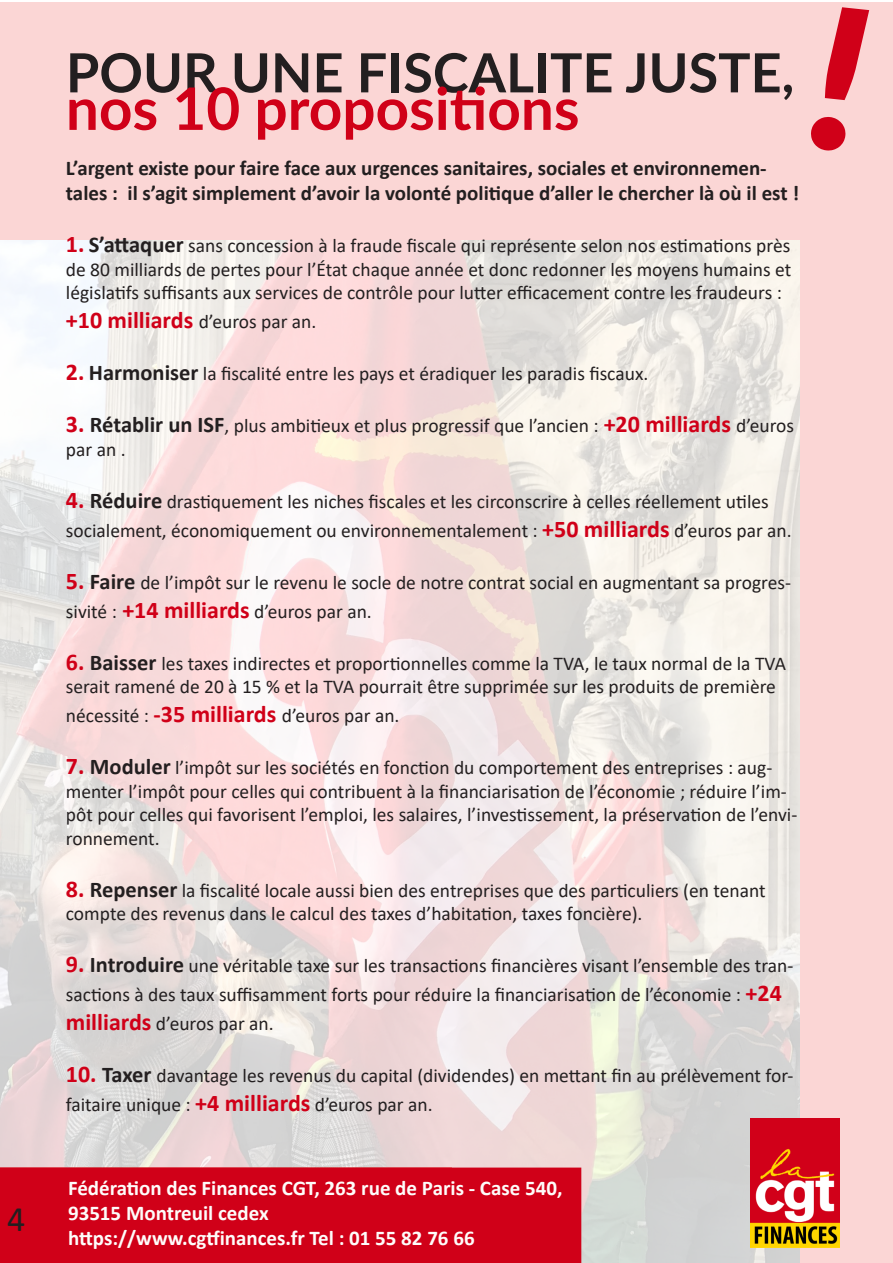
<style>
.page{position:relative;width:893px;height:1263px;background:#fff}
.page>*{position:absolute;margin:0;border:0;box-sizing:border-box;transform-origin:0 0}
.t1{font:700 58.5px "Lato";color:#d00018}
.t2{font:700 54px "Lato";color:#231f20}
.t3{font:36px "Calibri";color:#231f20}
.t4{font:700 21px/25.2px "Calibri";color:#231f20}
.t5{font:700 21px/25.2px "Calibri";color:#fefcfa}
.Sous-Titres_fond_bla{font:700 21px "Montserrat";letter-spacing:-.03em;color:#fff}
.t6{font:19.5px/23.4px "Calibri";color:#231f20}
.s1{font-weight:700;font-size:24px;color:#d00018}
.s2{font-weight:700;font-size:22.5px}
</style>
<div class="page">
<div style="left:0;top:2px;width:893px;height:1261px;background:#fbd6d5"></div>
<img style="left:0;top:240px;width:799px;height:1023px">
<img style="left:750px;top:1118px;width:90px;height:129px">
<div style="left:0;top:1167px;width:581px;height:96px;background:#d00018"></div>
<div style="left:43px;top:1179px;width:538px;height:84px;background:#d00018"></div>
<div style="left:7px;top:1204px;width:43px;height:52px;background:#d00018"></div>
<p class="t3" style="left:7px;top:1194px;width:20px">4</p>
<p class="t2" style="left:66px;top:33px;width:730px">POUR UNE FISCALITE JUSTE,</p>
<p class="t1" style="left:66px;top:66px;width:515px">nos 10 propositions</p>
<p class="t4" style="left:66px;top:155px;width:735px">L’argent existe pour faire face aux urgences sanitaires, sociales et environnemen&shy;tales : il s’agit simplement d’avoir la volonté politique d’aller le chercher là où il est !</p>
<p class="t6" style="left:66px;top:234px;width:727px;text-align:justify"><span class="s1">1.</span> <span class="s2">S’attaquer</span> sans concession à la fraude fiscale qui représente selon nos estimations près de 80 milliards de pertes pour l’État chaque année et donc redonner les moyens humains et législatifs suffisants aux services de contrôle pour lutter efficacement contre les fraudeurs :</p>
<p class="t6" style="left:66px;top:309px;width:252px"><span class="s1">+10 milliards</span> d’euros par an.</p>
<p class="t6" style="left:66px;top:361px;width:584px"><span class="s1">2.</span> <span class="s2">Harmoniser</span> la fiscalité entre les pays et éradiquer les paradis fiscaux.</p>
<p class="t6" style="left:66px;top:414px;width:730px"><span class="s1">3.</span> <span class="s2">Rétablir un ISF</span>, plus ambitieux et plus progressif que l’ancien : <span class="s1">+20 milliards</span> d’euros par an .</p>
<p class="t6" style="left:66px;top:487px;width:727px;line-height:28.8px"><span class="s1">4.</span> <span class="s2">Réduire</span> drastiquement les niches fiscales et les circonscrire à celles réellement utiles socialement, économiquement ou environnementalement : <span class="s1">+50 milliards</span> d’euros par an.</p>
<p class="t6" style="left:66px;top:568px;width:727px;line-height:28.8px"><span class="s1">5.</span> <span class="s2">Faire</span> de l’impôt sur le revenu le socle de notre contrat social en augmentant sa progres&shy;sivité : <span class="s1">+14 milliards</span> d’euros par an.</p>
<p class="t6" style="left:66px;top:651px;width:722px"><span class="s1">6.</span> <span class="s2">Baisser</span> les taxes indirectes et proportionnelles comme la TVA, le taux normal de la TVA serait ramené de 20 à 15 % et la TVA pourrait être supprimée sur les produits de première</p>
<p class="t6" style="left:66px;top:703px;width:335px">nécessité : <span class="s1">-35 milliards</span> d’euros par an.</p>
<p class="t6" style="left:66px;top:756px;width:733px"><span class="s1">7.</span> <span class="s2">Moduler</span> l’impôt sur les sociétés en fonction du comportement des entreprises : aug&shy;menter l’impôt pour celles qui contribuent à la financiarisation de l’économie ; réduire l’im&shy;pôt pour celles qui favorisent l’emploi, les salaires, l’investissement, la préservation de l’envi&shy;ronnement.</p>
<p class="t6" style="left:66px;top:878px;width:701px"><span class="s1">8.</span> <span class="s2">Repenser</span> la fiscalité locale aussi bien des entreprises que des particuliers (en tenant compte des revenus dans le calcul des taxes d’habitation, taxes foncière).</p>
<p class="t6" style="left:66px;top:951px;width:729px;line-height:28.8px"><span class="s1">9.</span> <span class="s2">Introduire</span> une véritable taxe sur les transactions financières visant l’ensemble des tran&shy;sactions à des taux suffisamment forts pour réduire la financiarisation de l’économie : <span class="s1">+24 milliards</span> d’euros par an.</p>
<p class="t6" style="left:66px;top:1061px;width:729px;line-height:28.8px"><span class="s1">10.</span> <span class="s2">Taxer</span> davantage les revenus du capital (dividendes) en mettant fin au prélèvement for&shy;faitaire unique : <span class="s1">+4 milliards</span> d’euros par an.</p>
<p class="t5" style="left:68px;top:1175px;width:496px">Fédération des Finances CGT, 263 rue de Paris - Case 540,<br>93515 Montreuil cedex</p>
<p class="t5" style="left:68px;top:1225px;width:408px">https://www.cgtfinances.fr Tel : 01 55 82 76 66</p>
<p class="Sous-Titres_fond_bla" style="left:125px;top:1215px;width:210px">www.cgtfinances.fr</p>
</div>
